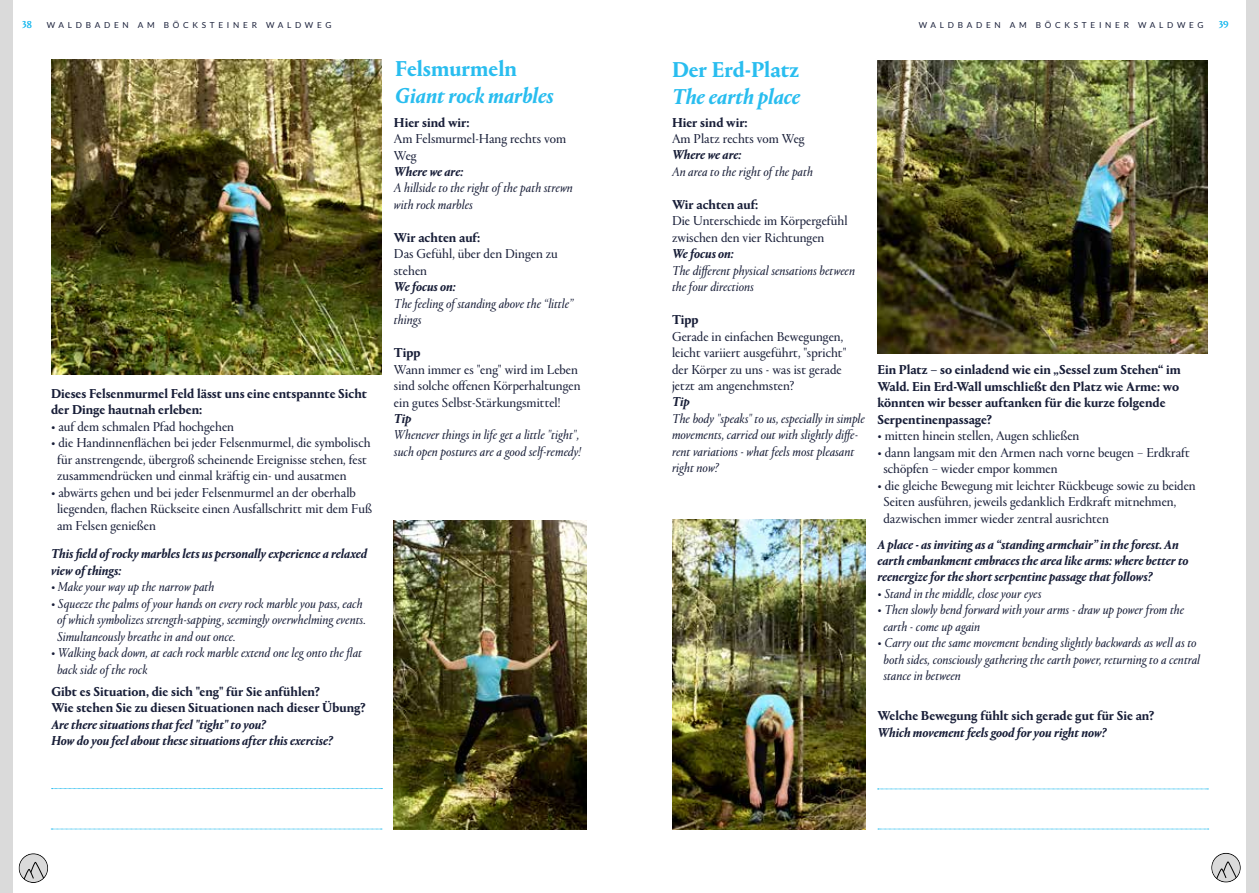
<style>
.page{position:relative;width:1259px;height:893px;background:#fff}
.page>*{position:absolute;margin:0;border:0;box-sizing:border-box;transform-origin:0 0}
.t1{font:italic 700 22.5px "Portrait LF";color:#29bdef}
.t2{font:700 22.5px "Portrait LF";color:#29bdef}
.t3{font:13.5px/16.5px "Portrait LF";color:#181e38}
.t4{font:italic 13.5px/16.5px "Portrait LF";color:#181e38}
.t5{font:700 13.5px/16.5px "Portrait LF";color:#181e38}
.t6{font:italic 700 13.5px/16.2px "Portrait LF";color:#181e38}
.t7{font:10.5px "Portrait Text LF";color:#29bdef}
.t8{font:8.25px "Lato";letter-spacing:.45em;color:#181e38}
</style>
<div class="page">
<svg style="left:1211px;top:853px;width:29px;height:29px"></svg>
<svg style="left:19px;top:853px;width:29px;height:30px"></svg>
<div style="left:0;top:0;width:13px;height:893px;background:#dadada"></div>
<div style="left:1246px;top:0;width:13px;height:893px;background:#dadada"></div>
<img style="left:394px;top:520px;width:193px;height:309px">
<img style="left:51px;top:60px;width:330px;height:315px">
<img style="left:672px;top:520px;width:193px;height:309px">
<img style="left:878px;top:60px;width:330px;height:294px">
<svg style="left:51px;top:829px;width:331px;height:1px"></svg>
<svg style="left:878px;top:829px;width:330px;height:1px"></svg>
<svg style="left:877px;top:789px;width:331px;height:1px"></svg>
<svg style="left:52px;top:788px;width:330px;height:1px"></svg>
<p class="t7" style="left:22px;top:17px;width:11px">38</p>
<p class="t8" style="left:47px;top:20px;width:286px">WALDBADEN AM BÖCKSTEINER WALDWEG</p>
<p class="t8" style="left:919px;top:20px;width:286px">WALDBADEN AM BÖCKSTEINER WALDWEG</p>
<p class="t7" style="left:1218px;top:17px;width:12px">39</p>
<h1 class="t2" style="left:395px;top:53px;width:123px">Felsmurmeln</h1>
<h1 class="t1" style="left:395px;top:80px;width:160px">Giant rock marbles</h1>
<h1 class="t2" style="left:672px;top:54px;width:129px">Der Erd-Platz</h1>
<h1 class="t1" style="left:672px;top:81px;width:130px">The earth place</h1>
<p class="t5" style="left:51px;top:385px;width:318px">Dieses Felsenmurmel Feld lässt uns eine entspannte Sicht der Dinge hautnah erleben:</p>
<p class="t3" style="left:51px;top:418px;width:185px">• auf dem schmalen Pfad hochgehen</p>
<p class="t3" style="left:57px;top:434px;width:315px;text-indent:-6px">• die Handinnenflächen bei jeder Felsenmurmel, die symbolisch für anstrengende, übergroß scheinende Ereignisse stehen, fest zusammendrücken und einmal kräftig ein- und ausatmen</p>
<p class="t3" style="left:57px;top:484px;width:316px;text-indent:-6px">• abwärts gehen und bei jeder Felsenmurmel an der oberhalb liegenden, flachen Rückseite einen Ausfallschritt mit dem Fuß am Felsen genießen</p>
<p class="t6" style="left:51px;top:545px;width:317px">This field of rocky marbles lets us personally experience a relaxed view of things:</p>
<p class="t4" style="left:51px;top:578px;width:165px">• Make your way up the narrow path</p>
<p class="t4" style="left:57px;top:595px;width:310px;text-indent:-6px">• Squeeze the palms of your hands on every rock marble you pass, each of which symbolizes strength-sapping, seemingly overwhelming events.<br>Simultaneously breathe in and out once.</p>
<p class="t4" style="left:57px;top:644px;width:307px;text-indent:-6px">• Walking back down, at each rock marble extend one leg onto the flat back side of the rock</p>
<p class="t5" style="left:51px;top:682px;width:315px">Gibt es Situation, die sich "eng" für Sie anfühlen?<br>Wie stehen Sie zu diesen Situationen nach dieser Übung?</p>
<p class="t6" style="left:51px;top:715px;width:283px">Are there situations that feel "tight" to you?<br>How do you feel about these situations after this exercise?</p>
<p class="t5" style="left:394px;top:113px;width:77px">Hier sind wir:</p>
<p class="t3" style="left:394px;top:130px;width:174px">Am Felsmurmel-Hang rechts vom<br>Weg</p>
<p class="t6" style="left:394px;top:163px;width:71px">Where we are:</p>
<p class="t4" style="left:394px;top:179px;width:180px">A hillside to the right of the path strewn with rock marbles</p>
<p class="t5" style="left:394px;top:229px;width:88px">Wir achten auf:</p>
<p class="t3" style="left:394px;top:245px;width:165px">Das Gefühl, über den Dingen zu stehen</p>
<p class="t6" style="left:394px;top:278px;width:63px">We focus on:</p>
<p class="t4" style="left:394px;top:295px;width:181px">The feeling of standing above the “little” things</p>
<p class="t5" style="left:394px;top:344px;width:28px">Tipp</p>
<p class="t3" style="left:394px;top:361px;width:188px">Wann immer es "eng" wird im Leben sind solche offenen Körperhaltungen ein gutes Selbst-Stärkungsmittel!</p>
<p class="t6" style="left:394px;top:410px;width:19px">Tip</p>
<p class="t4" style="left:394px;top:426px;width:189px">Whenever things in life get a little "tight", such open postures are a good self-remedy!</p>
<p class="t5" style="left:672px;top:113px;width:77px">Hier sind wir:</p>
<p class="t3" style="left:672px;top:130px;width:134px">Am Platz rechts vom Weg</p>
<p class="t6" style="left:672px;top:146px;width:71px">Where we are:</p>
<p class="t4" style="left:672px;top:163px;width:142px">An area to the right of the path</p>
<p class="t5" style="left:672px;top:196px;width:88px">Wir achten auf:</p>
<p class="t3" style="left:672px;top:212px;width:177px">Die Unterschiede im Körpergefühl zwischen den vier Richtungen</p>
<p class="t6" style="left:672px;top:245px;width:63px">We focus on:</p>
<p class="t4" style="left:672px;top:262px;width:184px">The different physical sensations between the four directions</p>
<p class="t5" style="left:672px;top:311px;width:28px">Tipp</p>
<p class="t3" style="left:672px;top:328px;width:176px">Gerade in einfachen Bewegungen, leicht variiert ausgeführt, "spricht" der Körper zu uns - was ist gerade jetzt am angenehmsten?</p>
<p class="t6" style="left:672px;top:393px;width:19px">Tip</p>
<p class="t4" style="left:672px;top:410px;width:194px">The body "speaks" to us, especially in simple movements, carried out with slightly diffe&shy;rent variations - what feels most pleasant right now?</p>
<p class="t5" style="left:877px;top:361px;width:305px">Ein Platz – so einladend wie ein „Sessel zum Stehen“ im Wald. Ein Erd-Wall umschließt den Platz wie Arme: wo könnten wir besser auftanken für die kurze folgende Serpentinenpassage?</p>
<p class="t3" style="left:877px;top:427px;width:204px">• mitten hinein stellen, Augen schließen</p>
<p class="t3" style="left:883px;top:444px;width:308px;text-indent:-6px">• dann langsam mit den Armen nach vorne beugen – Erdkraft schöpfen – wieder empor kommen</p>
<p class="t3" style="left:883px;top:477px;width:314px;text-indent:-6px">• die gleiche Bewegung mit leichter Rückbeuge sowie zu beiden<br>Seiten ausführen, jeweils gedanklich Erdkraft mitnehmen, dazwischen immer wieder zentral ausrichten</p>
<p class="t6" style="left:877px;top:536px;width:313px">A place - as inviting as a “standing armchair” in the forest. An earth embankment embraces the area like arms: where better to reenergize for the short serpentine passage that follows?</p>
<p class="t4" style="left:877px;top:585px;width:165px">• Stand in the middle, close your eyes</p>
<p class="t4" style="left:883px;top:601px;width:302px;text-indent:-6px">• Then slowly bend forward with your arms - draw up power from the earth - come up again</p>
<p class="t4" style="left:883px;top:634px;width:318px;text-indent:-6px">• Carry out the same movement bending slightly backwards as well as to both sides, consciously gathering the earth power, returning to a central stance in between</p>
<p class="t5" style="left:877px;top:707px;width:278px">Welche Bewegung fühlt sich gerade gut für Sie an?</p>
<p class="t6" style="left:877px;top:724px;width:231px">Which movement feels good for you right now?</p>
</div>
